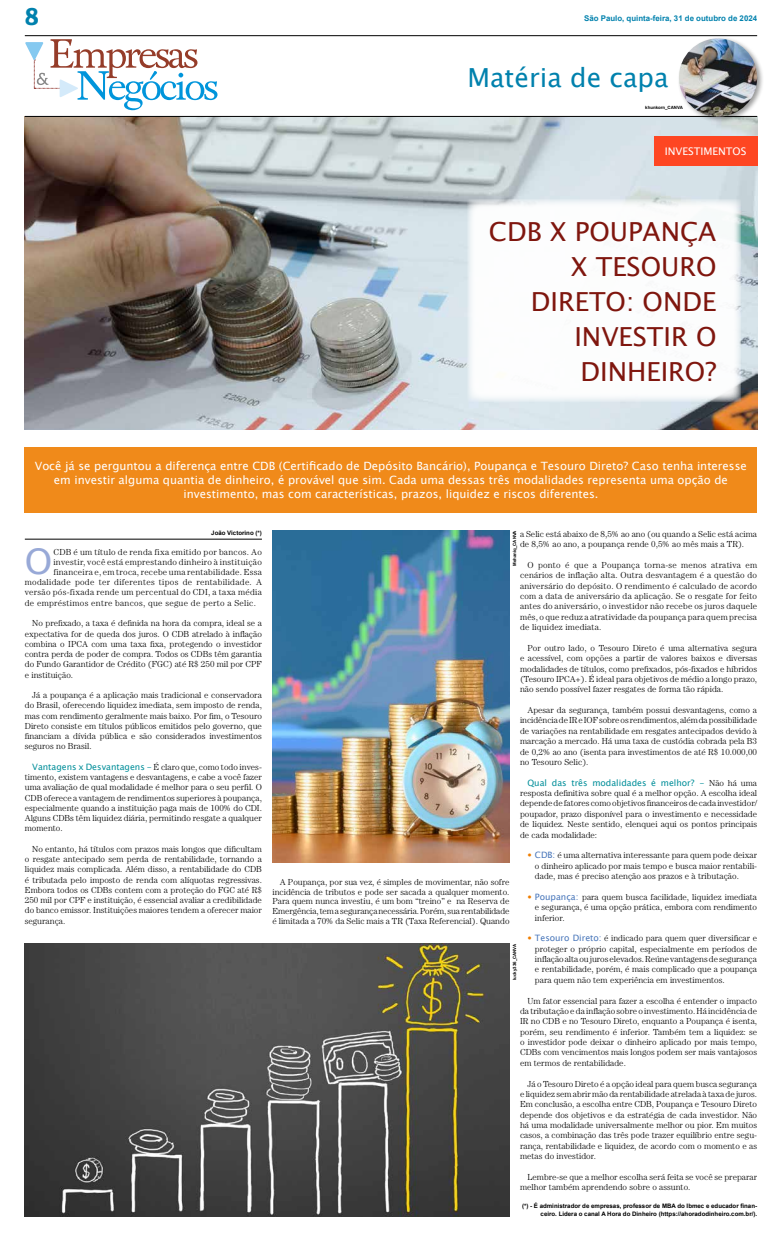
<style>
.page{position:relative;width:782px;height:1241px;background:#fff}
.page>*{position:absolute;margin:0;border:0;box-sizing:border-box;transform-origin:0 0}
.t1{font:35.35px "Lucida Sans Unicode";color:#98a9d7}
.t2{font:26.25px/35px "Lucida Sans Unicode";color:#7f160e;text-align:right}
.t3{font:26.25px "Lucida Sans Unicode";color:#0081ad}
.t4{font:700 26.25px "Adelle";color:#0081ad}
.t5{font:11.38px/14px "Lucida Sans Unicode";color:#fff;text-align:center}
.t6{font:10.5px "Lucida Sans Unicode";color:#fff}
.t7{font:300 8.75px/10.3px "Century Std";color:#000;text-align:justify}
.t8{font:300 8.75px "Century Std";letter-spacing:.03em;color:#000}
.t9{font:300 8.75px "Century Std";letter-spacing:.025em;color:#000}
.t10{font:8.75px "Lucida Sans Unicode";color:#008e99}
.t11{font:700 7.88px "Arial";color:#0081ad}
.t12{font:700 6.12px/7.7px "Arial";color:#000;text-align:right}
.t13{font:700 4.38px "Arial";color:#000}
.s1{font-family:"Lucida Sans Unicode";font-weight:400;color:#008e99}
.s2{font-family:"Century Std";font-weight:300;color:#000}
.s3{color:#ef7d00}
.s4{font-family:"Lucida Sans Unicode";font-weight:400;color:#4876ba}
</style>
<div class="page">
<img style="left:25px;top:117px;width:731px;height:312px">
<div style="left:25px;top:447px;width:731px;height:66px;background:#f08a1a"></div>
<hr style="left:25px;top:35px;width:731px;height:1px;background:#000">
<hr style="left:25px;top:116px;width:731px;height:1px;background:#000">
<svg style="left:25px;top:39px;width:192px;height:71px"></svg>
<hr style="left:25px;top:539px;width:237px;height:1px;background:#000">
<img style="left:25px;top:943px;width:484px;height:272px">
<img style="left:272px;top:530px;width:237px;height:331px">
<div style="left:676px;top:36px;width:88px;height:88px;background:#000;opacity:.4"></div>
<img style="left:678px;top:38px;width:78px;height:79px;border-radius:39px">
<div style="left:653px;top:136px;width:103px;height:29px;background:#fe4622"></div>
<div style="left:467px;top:199px;width:273px;height:203px;background:#fff"></div>
<h2 class="t4" style="left:25px;top:-2px;width:16px">8</h2>
<p class="t11" style="left:584px;top:12px;width:174px">São Paulo, quinta-feira, 31 de outubro de 2024</p>
<h2 class="t3" style="left:467px;top:56px;width:202px">Matéria de capa</h2>
<p class="t13" style="left:645px;top:105px;width:39px">khunkorn_CANVA</p>
<p class="t6" style="left:664px;top:143px;width:83px">INVESTIMENTOS</p>
<h2 class="t2" style="left:488px;top:214px;width:229px">CDB X POUPANÇA<br>X TESOURO<br>DIRETO: ONDE<br>INVESTIR O<br>DINHEIRO?</h2>
<p class="t5" style="left:35px;top:459px;width:713px">Você já se perguntou a diferença entre CDB (Certificado de Depósito Bancário), Poupança e Tesouro Direto? Caso tenha interesse em investir alguma quantia de dinheiro, é provável que sim. Cada uma dessas três modalidades representa uma opção de investimento, mas com características, prazos, liquidez e riscos diferentes.</p>
<p class="t12" style="left:211px;top:529px;width:52px">João Victorino (*)</p>
<h1 class="t1" style="left:25px;top:533px;width:29px">O</h1>
<p class="t8" style="left:53px;top:546px;width:210px">CDB é um título de renda fixa emitido por bancos. Ao</p>
<p class="t8" style="left:53px;top:557px;width:210px">investir, você está emprestando dinheiro à instituição</p>
<p class="t9" style="left:53px;top:567px;width:210px">financeira e, em troca, recebe uma rentabilidade. Essa</p>
<p class="t8" style="left:25px;top:577px;width:238px">modalidade pode ter diferentes tipos de rentabilidade. A</p>
<p class="t8" style="left:25px;top:587px;width:238px">versão pós-fixada rende um percentual do CDI, a taxa média</p>
<p class="t8" style="left:25px;top:597px;width:232px">de empréstimos entre bancos, que segue de perto a Selic.</p>
<p class="t7" style="left:25px;top:618px;width:238px;text-indent:7px">No prefixado, a taxa é definida na hora da compra, ideal se a expectativa for de queda dos juros. O CDB atrelado à inflação combina o IPCA com uma taxa fixa, protegendo o investidor contra perda de poder de compra. Todos os CDBs têm garantia do Fundo Garantidor de Crédito (FGC) até R$ 250 mil por CPF e instituição.</p>
<p class="t7" style="left:25px;top:689px;width:238px;text-indent:7px">Já a poupança é a aplicação mais tradicional e conservadora do Brasil, oferecendo liquidez imediata, sem imposto de renda, mas com rendimento geralmente mais baixo. Por fim, o Tesouro Direto consiste em títulos públicos emitidos pelo governo, que financiam a dívida pública e são considerados investimentos seguros no Brasil.</p>
<p class="t7" style="left:25px;top:761px;width:238px;text-indent:7px"><span class="s1">Vantagens x Desvantagens -</span> É claro que, como todo inves&shy;timento, existem vantagens e desvantagens, e cabe a você fazer uma avaliação de qual modalidade é melhor para o seu perfil. O CDB oferece a vantagem de rendimentos superiores à poupança, especialmente quando a instituição paga mais de 100% do CDI.<br>Alguns CDBs têm liquidez diária, permitindo resgate a qualquer momento.</p>
<p class="t7" style="left:25px;top:843px;width:238px;text-indent:7px">No entanto, há títulos com prazos mais longos que dificultam o resgate antecipado sem perda de rentabilidade, tornando a liquidez mais complicada. Além disso, a rentabilidade do CDB é tributada pelo imposto de renda com alíquotas regressivas.<br>Embora todos os CDBs contem com a proteção do FGC até R$ 250 mil por CPF e instituição, é essencial avaliar a credibilidade do banco emissor. Instituições maiores tendem a oferecer maior segurança.</p>
<p class="t13" style="left:511px;top:566px;width:37px;rotate:-90deg">Mehaniq_CANVA</p>
<p class="t7" style="left:520px;top:528px;width:238px">a Selic está abaixo de 8,5% ao ano (ou quando a Selic está acima de 8,5% ao ano, a poupança rende 0,5% ao mês mais a TR).</p>
<p class="t7" style="left:520px;top:559px;width:238px;text-indent:7px">O ponto é que a Poupança torna-se menos atrativa em cenários de inflação alta. Outra desvantagem é a questão do aniversário do depósito. O rendimento é calculado de acordo com a data de aniversário da aplicação. Se o resgate for feito antes do aniversário, o investidor não recebe os juros daquele mês, o que reduz a atratividade da poupança para quem precisa de liquidez imediata.</p>
<p class="t7" style="left:520px;top:642px;width:238px;text-indent:7px">Por outro lado, o Tesouro Direto é uma alternativa segura e acessível, com opções a partir de valores baixos e diversas modalidades de títulos, como prefixados, pós-fixados e híbridos (Tesouro IPCA+). É ideal para objetivos de médio a longo prazo, não sendo possível fazer resgates de forma tão rápida.</p>
<p class="t7" style="left:520px;top:704px;width:238px;text-indent:7px">Apesar da segurança, também possui desvantagens, como a incidência de IR e IOF sobre os rendimentos, além da possibilidade de variações na rentabilidade em resgates antecipados devido à marcação a mercado. Há uma taxa de custódia cobrada pela B3 de 0,2% ao ano (isenta para investimentos de até R$ 10.000,00 no Tesouro Selic).</p>
<p class="t10" style="left:527px;top:775px;width:231px">Qual das três modalidades é melhor? - <span class="s2">Não há uma</span></p>
<p class="t7" style="left:520px;top:787px;width:238px">resposta definitiva sobre qual é a melhor opção. A escolha ideal depende de fatores como objetivos financeiros de cada investidor/ poupador, prazo disponível para o investimento e necessidade de liquidez. Neste sentido, elenquei aqui os pontos principais de cada modalidade:</p>
<p class="t7" style="left:534px;top:849px;width:224px;text-indent:-7px"><span class="s3">•</span> <span class="s4">CDB:</span> é uma alternativa interessante para quem pode deixar o dinheiro aplicado por mais tempo e busca maior rentabili&shy;dade, mas é preciso atenção aos prazos e à tributação.</p>
<p class="t7" style="left:534px;top:891px;width:224px;text-indent:-7px"><span class="s3">•</span> <span class="s4">Poupança:</span> para quem busca facilidade, liquidez imediata e segurança, é uma opção prática, embora com rendimento inferior.</p>
<p class="t7" style="left:534px;top:932px;width:224px;text-indent:-7px"><span class="s3">•</span> <span class="s4">Tesouro Direto:</span> é indicado para quem quer diversificar e proteger o próprio capital, especialmente em períodos de inflação alta ou juros elevados. Reúne vantagens de segurança e rentabilidade, porém, é mais complicado que a poupança para quem não tem experiência em investimentos.</p>
<p class="t7" style="left:520px;top:995px;width:238px;text-indent:7px">Um fator essencial para fazer a escolha é entender o impacto da tributação e da inflação sobre o investimento. Há incidência de IR no CDB e no Tesouro Direto, enquanto a Poupança é isenta, porém, seu rendimento é inferior. Também tem a liquidez: se o investidor pode deixar o dinheiro aplicado por mais tempo, CDBs com vencimentos mais longos podem ser mais vantajosos em termos de rentabilidade.</p>
<p class="t7" style="left:520px;top:1078px;width:238px;text-indent:7px">Já o Tesouro Direto é a opção ideal para quem busca segurança e liquidez sem abrir mão da rentabilidade atrelada à taxa de juros.<br>Em conclusão, a escolha entre CDB, Poupança e Tesouro Direto depende dos objetivos e da estratégia de cada investidor. Não há uma modalidade universalmente melhor ou pior. Em muitos casos, a combinação das três pode trazer equilíbrio entre segu&shy;rança, rentabilidade e liquidez, de acordo com o momento e as metas do investidor.</p>
<p class="t7" style="left:520px;top:1171px;width:238px;text-indent:7px">Lembre-se que a melhor escolha será feita se você se preparar melhor também aprendendo sobre o assunto.</p>
<p class="t12" style="left:522px;top:1202px;width:236px">(*) - É administrador de empresas, professor de MBA do Ibmec e educador finan&shy;ceiro. Lidera o canal A Hora do Dinheiro (https://ahoradodinheiro.com.br/).</p>
<p class="t7" style="left:272px;top:876px;width:238px;line-height:9.6px;text-indent:7px">A Poupança, por sua vez, é simples de movimentar, não sofre incidência de tributos e pode ser sacada a qualquer momento.<br>Para quem nunca investiu, é um bom “treino” e na Reserva de Emergência, tem a segurança necessária. Porém, sua rentabilidade é limitada a 70% da Selic mais a TR (Taxa Referencial). Quando</p>
<p class="t13" style="left:511px;top:979px;width:38px;rotate:-90deg">lucky336_CANVA</p>
</div>
